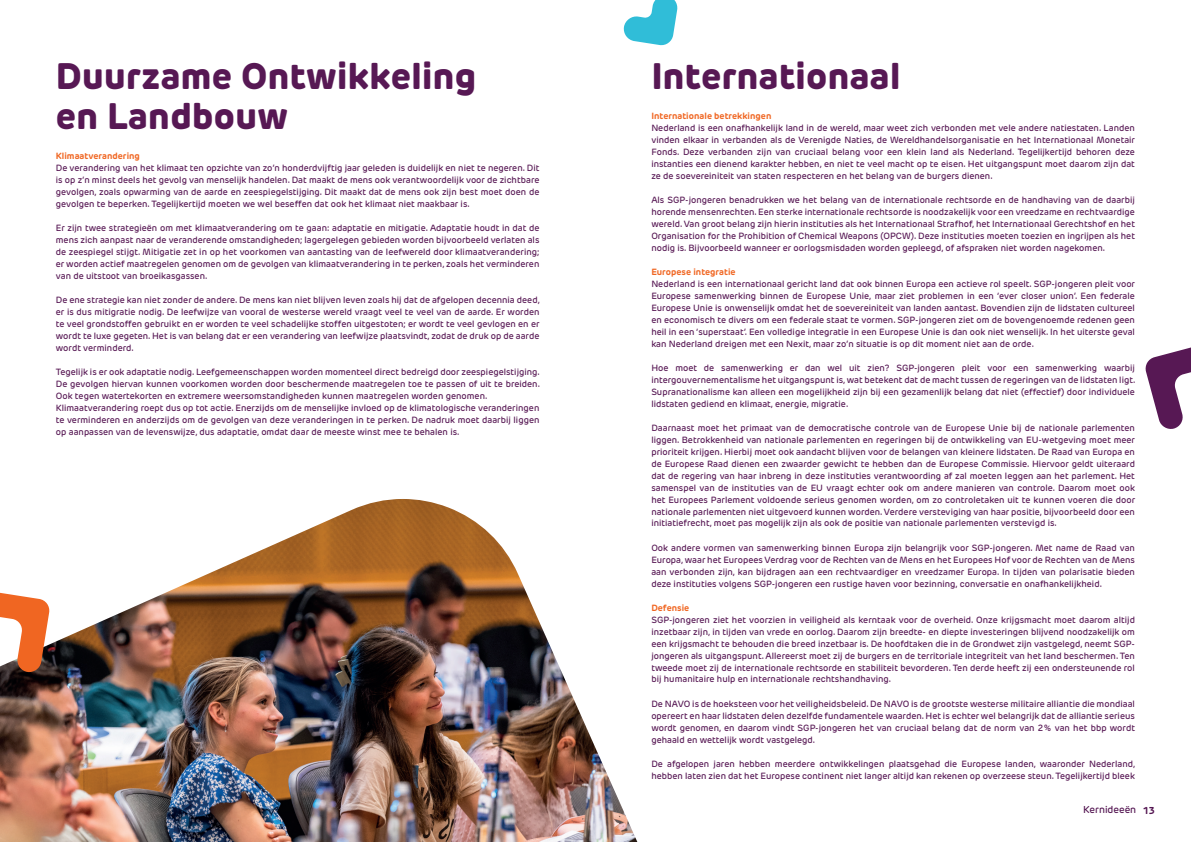
<style>
.page{position:relative;width:1191px;height:842px;background:#fff}
.page>*{position:absolute;margin:0;border:0;box-sizing:border-box;transform-origin:0 0}
.t1{font:800 36px/40px "New Rubrik Edge";letter-spacing:.01em;color:#571854}
.t2{font:500 10px "New Rubrik Edge";color:#541652}
.t3{font:500 9px/12px "New Rubrik Edge";letter-spacing:.005em;color:#571854;text-align:justify}
.t4{font:700 9px "New Rubrik Edge";letter-spacing:.005em;color:#f06622}
.s1{font-weight:700}
</style>
<div class="page">
<svg style="left:1145px;top:347px;width:46px;height:82px"></svg>
<svg style="left:623px;top:0;width:55px;height:46px"></svg>
<img style="left:0;top:499px;width:637px;height:343px">
<svg style="left:0;top:590px;width:50px;height:82px"></svg>
<h1 class="t1" style="left:56px;top:56px;width:422px">Duurzame Ontwikkeling en Landbouw</h1>
<p class="t4" style="left:56px;top:150px;width:86px">Klimaatverandering</p>
<p class="t3" style="left:56px;top:161px;width:485px">De verandering van het klimaat ten opzichte van zo’n honderdvijftig jaar geleden is duidelijk en niet te negeren. Dit is op z’n minst deels het gevolg van menselijk handelen. Dat maakt de mens ook verantwoordelijk voor de zichtbare gevolgen, zoals opwarming van de aarde en zeespiegelstijging. Dit maakt dat de mens ook zijn best moet doen de gevolgen te beperken. Tegelijkertijd moeten we wel beseffen dat ook het klimaat niet maakbaar is.</p>
<p class="t3" style="left:56px;top:221px;width:485px">Er zijn twee strategieën om met klimaatverandering om te gaan: adaptatie en mitigatie. Adaptatie houdt in dat de mens zich aanpast naar de veranderende omstandigheden; lagergelegen gebieden worden bijvoorbeeld verlaten als de zeespiegel stijgt. Mitigatie zet in op het voorkomen van aantasting van de leefwereld door klimaatverandering; er worden actief maatregelen genomen om de gevolgen van klimaatverandering in te perken, zoals het verminderen van de uitstoot van broeikasgassen.</p>
<p class="t3" style="left:56px;top:293px;width:485px">De ene strategie kan niet zonder de andere. De mens kan niet blijven leven zoals hij dat de afgelopen decennia deed, er is dus mitigratie nodig. De leefwijze van vooral de westerse wereld vraagt veel te veel van de aarde. Er worden te veel grondstoffen gebruikt en er worden te veel schadelijke stoffen uitgestoten; er wordt te veel gevlogen en er wordt te luxe gegeten. Het is van belang dat er een verandering van leefwijze plaatsvindt, zodat de druk op de aarde wordt verminderd.</p>
<p class="t3" style="left:56px;top:365px;width:485px;text-align:left">Tegelijk is er ook adaptatie nodig. Leefgemeenschappen worden momenteel direct bedreigd door zeespiegelstijging.<br>De gevolgen hiervan kunnen voorkomen worden door beschermende maatregelen toe te passen of uit te breiden.<br>Ook tegen watertekorten en extremere weersomstandigheden kunnen maatregelen worden genomen.<br>Klimaatverandering roept dus op tot actie. Enerzijds om de menselijke invloed op de klimatologische veranderingen te verminderen en anderzijds om de gevolgen van deze veranderingen in te perken. De nadruk moet daarbij liggen op aanpassen van de levenswijze, dus adaptatie, omdat daar de meeste winst mee te behalen is.</p>
<h1 class="t1" style="left:651px;top:56px;width:250px">Internationaal</h1>
<p class="t4" style="left:651px;top:110px;width:122px">Internationale betrekkingen</p>
<p class="t3" style="left:651px;top:121px;width:485px">Nederland is een onafhankelijk land in de wereld, maar weet zich verbonden met vele andere natiestaten. Landen vinden elkaar in verbanden als de Verenigde Naties, de Wereldhandelsorganisatie en het Internationaal Monetair Fonds. Deze verbanden zijn van cruciaal belang voor een klein land als Nederland. Tegelijkertijd behoren deze instanties een dienend karakter hebben, en niet te veel macht op te eisen. Het uitgangspunt moet daarom zijn dat ze de soevereiniteit van staten respecteren en het belang van de burgers dienen.</p>
<p class="t3" style="left:651px;top:193px;width:485px">Als SGP-jongeren benadrukken we het belang van de internationale rechtsorde en de handhaving van de daarbij horende mensenrechten. Een sterke internationale rechtsorde is noodzakelijk voor een vreedzame en rechtvaardige wereld. Van groot belang zijn hierin instituties als het Internationaal Strafhof, het Internationaal Gerechtshof en het Organisation for the Prohibition of Chemical Weapons (OPCW). Deze instituties moeten toezien en ingrijpen als het nodig is. Bijvoorbeeld wanneer er oorlogsmisdaden worden gepleegd, of afspraken niet worden nagekomen.</p>
<p class="t4" style="left:651px;top:266px;width:86px">Europese integratie</p>
<p class="t3" style="left:651px;top:277px;width:485px">Nederland is een internationaal gericht land dat ook binnen Europa een actieve rol speelt. SGP-jongeren pleit voor Europese samenwerking binnen de Europese Unie, maar ziet problemen in een ‘ever closer union’. Een federale Europese Unie is onwenselijk omdat het de soevereiniteit van landen aantast. Bovendien zijn de lidstaten cultureel en economisch te divers om een federale staat te vormen. SGP-jongeren ziet om de bovengenoemde redenen geen heil in een ‘superstaat’. Een volledige integratie in een Europese Unie is dan ook niet wenselijk. In het uiterste geval kan Nederland dreigen met een Nexit, maar zo’n situatie is op dit moment niet aan de orde.</p>
<p class="t3" style="left:651px;top:361px;width:485px">Hoe moet de samenwerking er dan wel uit zien? SGP-jongeren pleit voor een samenwerking waarbij intergouvernementalisme het uitgangspunt is, wat betekent dat de macht tussen de regeringen van de lidstaten ligt.<br>Supranationalisme kan alleen een mogelijkheid zijn bij een gezamenlijk belang dat niet (effectief) door individuele lidstaten gediend en klimaat, energie, migratie.</p>
<p class="t3" style="left:651px;top:421px;width:485px">Daarnaast moet het primaat van de democratische controle van de Europese Unie bij de nationale parlementen liggen. Betrokkenheid van nationale parlementen en regeringen bij de ontwikkeling van EU-wetgeving moet meer prioriteit krijgen. Hierbij moet ook aandacht blijven voor de belangen van kleinere lidstaten. De Raad van Europa en de Europese Raad dienen een zwaarder gewicht te hebben dan de Europese Commissie. Hiervoor geldt uiteraard dat de regering van haar inbreng in deze instituties verantwoording af zal moeten leggen aan het parlement. Het samenspel van de instituties van de EU vraagt echter ook om andere manieren van controle. Daarom moet ook het Europees Parlement voldoende serieus genomen worden, om zo controletaken uit te kunnen voeren die door nationale parlementen niet uitgevoerd kunnen worden. Verdere versteviging van haar positie, bijvoorbeeld door een initiatiefrecht, moet pas mogelijk zijn als ook de positie van nationale parlementen verstevigd is.</p>
<p class="t3" style="left:651px;top:541px;width:485px">Ook andere vormen van samenwerking binnen Europa zijn belangrijk voor SGP-jongeren. Met name de Raad van Europa, waar het Europees Verdrag voor de Rechten van de Mens en het Europees Hof voor de Rechten van de Mens aan verbonden zijn, kan bijdragen aan een rechtvaardiger en vreedzamer Europa. In tijden van polarisatie bieden deze instituties volgens SGP-jongeren een rustige haven voor bezinning, conversatie en onafhankelijkheid.</p>
<p class="t4" style="left:651px;top:602px;width:39px">Defensie</p>
<p class="t3" style="left:651px;top:613px;width:485px">SGP-jongeren ziet het voorzien in veiligheid als kerntaak voor de overheid. Onze krijgsmacht moet daarom altijd inzetbaar zijn, in tijden van vrede en oorlog. Daarom zijn breedte- en diepte investeringen blijvend noodzakelijk om een krijgsmacht te behouden die breed inzetbaar is. De hoofdtaken die in de Grondwet zijn vastgelegd, neemt SGP&shy;jongeren als uitgangspunt. Allereerst moet zij de burgers en de territoriale integriteit van het land beschermen. Ten tweede moet zij de internationale rechtsorde en stabiliteit bevorderen. Ten derde heeft zij een ondersteunende rol bij humanitaire hulp en internationale rechtshandhaving.</p>
<p class="t3" style="left:651px;top:697px;width:485px">De NAVO is de hoeksteen voor het veiligheidsbeleid. De NAVO is de grootste westerse militaire alliantie die mondiaal opereert en haar lidstaten delen dezelfde fundamentele waarden. Het is echter wel belangrijk dat de alliantie serieus wordt genomen, en daarom vindt SGP-jongeren het van cruciaal belang dat de norm van 2% van het bbp wordt gehaald en wettelijk wordt vastgelegd.</p>
<p class="t3" style="left:651px;top:757px;width:485px">De afgelopen jaren hebben meerdere ontwikkelingen plaatsgehad die Europese landen, waaronder Nederland, hebben laten zien dat het Europese continent niet langer altijd kan rekenen op overzeese steun. Tegelijkertijd bleek</p>
<p class="t2" style="left:1083px;top:804px;width:73px">Kernideeën <span class="s1">13</span></p>
</div>
